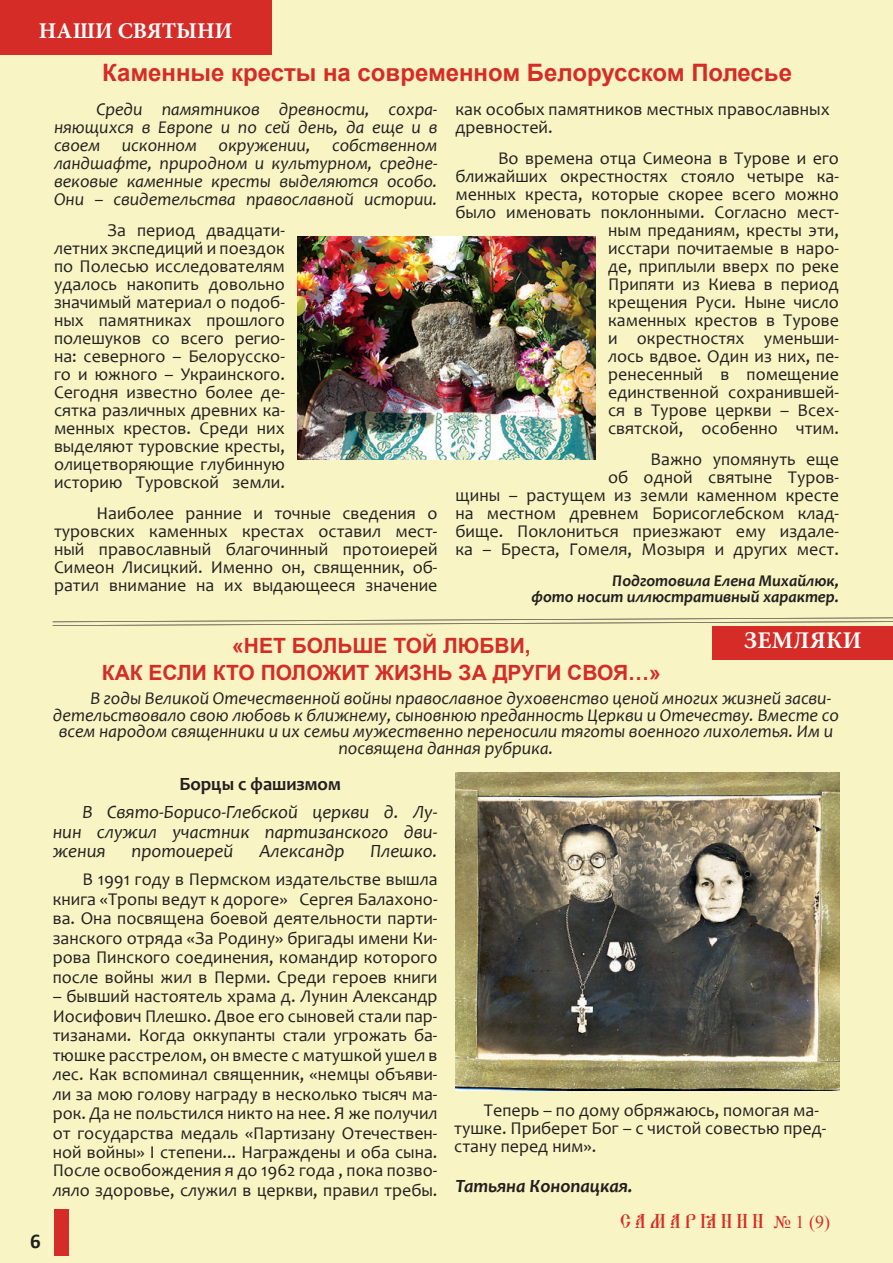
<style>
.page{position:relative;width:893px;height:1263px;background:#f9f4c3}
.page>*{position:absolute;margin:0;border:0;box-sizing:border-box;transform-origin:0 0}
.t1{font:700 24px "Arial";color:#d52c27}
.t2{font:700 24px "Minion Pro";letter-spacing:.01em;color:#fff}
.t3{font:700 22.5px "Minion Pro";color:#fff}
.t4{font:700 21px "Arial";color:#d52c27}
.t5{font:700 21px "Calibri";color:#231f20}
.t6{font:italic 18.75px/19.5px "Candara";color:#231f20;text-align:justify}
.t7{font:700 18.75px "Candara";color:#231f20}
.t8{font:18px/18px "Candara";color:#231f20}
.t9{font:italic 18px/18px "Candara";color:#231f20;text-align:justify}
.t10{font:18px "Hirmos Caps Ucs Spaced Out";color:#d52c27}
.t11{font:italic 700 16.5px/16.5px "Candara";color:#231f20;text-align:right}
.s1{font-family:"Times New Roman"}
</style>
<div class="page">
<div style="left:0;top:0;width:271px;height:54px;background:#d52c27"></div>
<div style="left:54px;top:1209px;width:14px;height:47px;background:#d52c27"></div>
<img style="left:298px;top:236px;width:297px;height:223px">
<svg style="left:53px;top:617px;width:840px;height:9px"></svg>
<div style="left:713px;top:626px;width:180px;height:34px;background:#d52c27"></div>
<img style="left:455px;top:773px;width:385px;height:317px">
<p class="t3" style="left:39px;top:15px;width:195px">НАШИ СВЯТЫНИ</p>
<h1 class="t1" style="left:102px;top:57px;width:691px">Каменные кресты на современном Белорусском Полесье</h1>
<p class="t8" style="left:455px;top:100px;width:376px">как особых памятников местных православных древностей.</p>
<p class="t8" style="left:455px;top:149px;width:385px;text-align:right">Во времена отца Симеона в Турове и его ближайших окрестностях стояло четыре ка&shy;менных креста, которые скорее всего можно было именовать поклонными. Согласно мест&shy;ным преданиям, кресты эти,<br>исстари почитаемые в наро-<br>де, приплыли вверх по реке<br>Припяти из Киева в период<br>крещения Руси. Ныне число<br>каменных крестов в Турове<br>и окрестностях уменьши-<br>лось вдвое. Один из них, пе-<br>ренесенный в помещение<br>единственной сохранившей-<br>ся в Турове церкви – Всех-<br>святской, особенно чтим.</p>
<p class="t8" style="left:455px;top:450px;width:385px;text-align:right">Важно упомянуть еще<br>об одной святыне Туров-<br>щины – растущем из земли каменном кресте на местном древнем Борисоглебском клад&shy;бище. Поклониться приезжают ему издале&shy;ка – Бреста, Гомеля, Мозыря и других мест.</p>
<p class="t9" style="left:54px;top:100px;width:385px;text-indent:43px">Среди памятников древности, сохра&shy;няющихся в Европе и по сей день, да еще и в своем исконном окружении, собственном ландшафте, природном и культурном, средне&shy;вековые каменные кресты выделяются особо.<br>Они – свидетельства православной истории.</p>
<p class="t8" style="left:54px;top:221px;width:232px;text-align:justify;text-indent:54px">За период двадцати&shy;летних экспедиций и поездок по Полесью исследователям удалось накопить довольно значимый материал о подоб&shy;ных памятниках прошлого полешуков со всего регио&shy;на: северного – Белорусско&shy;го и южного – Украинского.<br>Сегодня известно более де&shy;сятка различных древних ка&shy;менных крестов. Среди них выделяют туровские кресты, олицетворяющие глубинную историю Туровской земли.</p>
<p class="t8" style="left:54px;top:504px;width:385px;text-align:justify;text-indent:43px">Наиболее ранние и точные сведения о туровских каменных крестах оставил мест&shy;ный православный благочинный протоиерей Симеон Лисицкий. Именно он, священник, об&shy;ратил внимание на их выдающееся значение</p>
<p class="t11" style="left:532px;top:572px;width:309px">Подготовила Елена Михайлюк,<br>фото носит иллюстративный характер.</p>
<p class="t5" style="left:30px;top:1227px;width:12px">6</p>
<p class="t4" style="left:232px;top:632px;width:300px">«НЕТ БОЛЬШЕ ТОЙ ЛЮБВИ,</p>
<h1 class="t2" style="left:744px;top:623px;width:119px">ЗЕМЛЯКИ</h1>
<p class="t4" style="left:102px;top:659px;width:560px">КАК ЕСЛИ КТО ПОЛОЖИТ ЖИЗНЬ ЗА ДРУГИ СВОЯ…»</p>
<p class="t9" style="left:90px;top:689px;width:742px">В годы Великой Отечественной войны православное духовенство ценой многих жизней засви-</p>
<p class="t9" style="left:53px;top:706px;width:788px">детельствовало свою любовь к ближнему, сыновнюю преданность Церкви и Отечеству. Вместе со</p>
<p class="t9" style="left:59px;top:722px;width:776px">всем народом священники и их семьи мужественно переносили тяготы военного лихолетья. Им и</p>
<p class="t9" style="left:339px;top:739px;width:216px">посвящена данная рубрика.</p>
<p class="t7" style="left:179px;top:772px;width:163px">Борцы с фашизмом</p>
<p class="t6" style="left:53px;top:802px;width:386px;text-indent:30px">В Свято-Борисо-Глебской церкви д. Лу&shy;нин служил участник партизанского дви&shy;жения</p>
<p class="t6" style="left:132px;top:841px;width:103px">протоиерей</p>
<p class="t6" style="left:259px;top:841px;width:87px">Александр</p>
<p class="t6" style="left:370px;top:841px;width:69px">Плешко.</p>
<p class="t8" style="left:53px;top:869px;width:386px;line-height:19.5px;text-align:justify;text-indent:30px">В 1991 году в Пермском издательстве вышла книга «Тропы ведут к дороге» Сергея Балахоно&shy;ва. Она посвящена боевой деятельности парти&shy;занского отряда «За Родину» бригады имени Ки&shy;рова Пинского соединения, командир которого после войны жил в Перми. Среди героев книги</p>
<p class="t8" style="left:53px;top:987px;width:581px;line-height:19.4px">– бывший настоятель храма д. Лунин Александр<br>Иосифович Плешко. Двое его сыновей стали пар-<br>тизанами. Когда оккупанты стали угрожать ба-<br>тюшке расстрелом, он вместе с матушкой ушел в<br>лес. Как вспоминал священник, «немцы объяви-<br>ли за мою голову награду в несколько тысяч ма-<br>рок. Да не польстился никто на нее. Я же получил<br>от государства медаль «Партизану Отечествен-<br>ной войны» І степени... Награждены и оба сына.<br>После освобождения я до 1962 года , пока позво-<br>ляло здоровье, служил в церкви, правил требы. <sup>Татьяна</sup> <sup>Конопацкая.</sup></p>
<p class="t8" style="left:454px;top:1101px;width:374px;text-indent:30px">Теперь – по дому обряжаюсь, помогая ма&shy;тушке. Приберет Бог – с чистой совестью пред&shy;стану перед ним».</p>
<p class="t10" style="left:618px;top:1209px;width:214px">САМАРЯНИН <span class="s1">№ 1 (9)</span></p>
</div>
